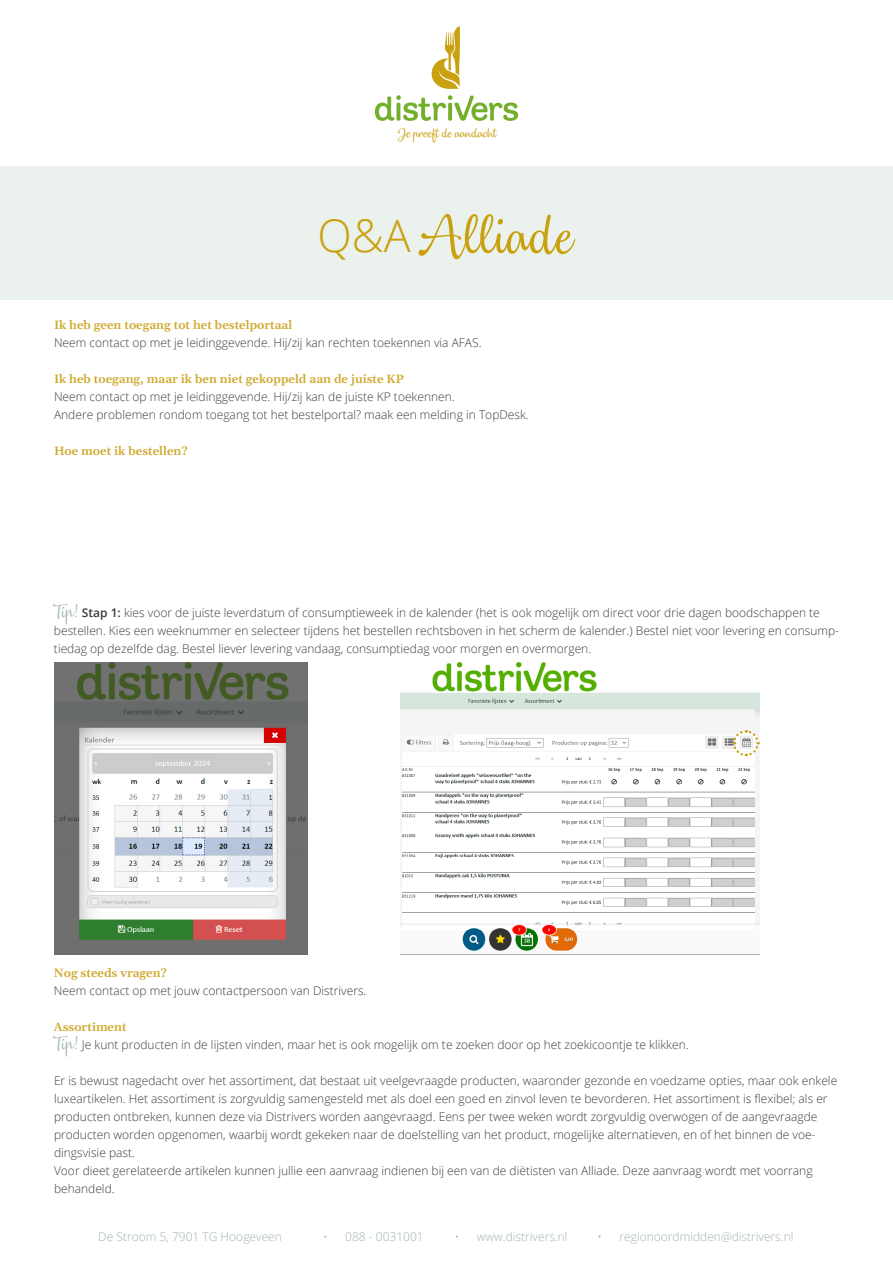
<style>
.page{position:relative;width:893px;height:1263px;background:#fff}
.page>*{position:absolute;margin:0;border:0;box-sizing:border-box;transform-origin:0 0}
.t1{font:52.5px "Dulcelin";color:#c9a10f}
.t2{font:12.45px "Dulcelin";color:#c9a111}
.t3{font:300 12px/18px "Open Sans";color:#3c3c3b}
.t4{font:12px "Gelasio";color:#cfa92f}
.t5{font:300 12px "Open Sans";color:#a0b6a7}
.s1{font-family:"Open Sans";font-weight:300;font-size:45px}
.s2{font-family:"Dulcelin";font-weight:400;font-size:18px;color:#aabdaf}
.s3{font-weight:600}
</style>
<div class="page">
<div style="left:0;top:166px;width:893px;height:134px;background:#ebf2ed"></div>
<svg style="left:375px;top:95px;width:143px;height:26px"></svg>
<svg style="left:432px;top:26px;width:28px;height:63px"></svg>
<img style="left:54px;top:662px;width:253px;height:292px">
<img style="left:401px;top:662px;width:358px;height:289px">
<svg style="left:731px;top:729px;width:29px;height:28px"></svg>
<p class="t2" style="left:398px;top:125px;width:100px">Je proeft de aandacht</p>
<h1 class="t1" style="left:317px;top:203px;width:259px"><span class="s1">Q&amp;A</span> Alliade</h1>
<p class="t4" style="left:54px;top:313px;width:240px">Ik heb geen toegang tot het bestelportaal</p>
<p class="t3" style="left:54px;top:333px;width:429px">Neem contact op met je leidinggevende. Hij/zij kan rechten toekennen via AFAS.</p>
<p class="t4" style="left:54px;top:367px;width:351px">Ik heb toegang, maar ik ben niet gekoppeld aan de juiste KP</p>
<p class="t3" style="left:54px;top:387px;width:476px">Neem contact op met je leidinggevende. Hij/zij kan de juiste KP toekennen.<br>Andere problemen rondom toegang tot het bestelportal? maak een melding in TopDesk.</p>
<p class="t4" style="left:54px;top:439px;width:135px">Hoe moet ik bestellen?</p>
<p class="t3" style="left:54px;top:603px;width:786px"><span class="s2">Tip!</span> <span class="s3">Stap 1:</span> kies voor de juiste leverdatum of consumptieweek in de kalender (het is ook mogelijk om direct voor drie dagen boodschappen te bestellen. Kies een weeknummer en selecteer tijdens het bestellen rechtsboven in het scherm de kalender.) Bestel niet voor levering en consump&shy;tiedag op dezelfde dag. Bestel liever levering vandaag, consumptiedag voor morgen en overmorgen.</p>
<p class="t4" style="left:54px;top:961px;width:114px">Nog steeds vragen?</p>
<p class="t3" style="left:54px;top:981px;width:314px">Neem contact op met jouw contactpersoon van Distrivers.</p>
<p class="t4" style="left:54px;top:1015px;width:74px">Assortiment</p>
<p class="t3" style="left:54px;top:1035px;width:636px"><span class="s2">Tip!</span> Je kunt producten in de lijsten vinden, maar het is ook mogelijk om te zoeken door op het zoekicoontje te klikken.</p>
<p class="t3" style="left:54px;top:1071px;width:785px">Er is bewust nagedacht over het assortiment, dat bestaat uit veelgevraagde producten, waaronder gezonde en voedzame opties, maar ook enkele luxeartikelen. Het assortiment is zorgvuldig samengesteld met als doel een goed en zinvol leven te bevorderen. Het assortiment is flexibel; als er producten ontbreken, kunnen deze via Distrivers worden aangevraagd. Eens per twee weken wordt zorgvuldig overwogen of de aangevraagde producten worden opgenomen, waarbij wordt gekeken naar de doelstelling van het product, mogelijke alternatieven, en of het binnen de voe&shy;dingsvisie past.<br>Voor dieet gerelateerde artikelen kunnen jullie een aanvraag indienen bij een van de diëtisten van Alliade. Deze aanvraag wordt met voorrang behandeld.</p>
<p class="t5" style="left:98px;top:1228px;width:185px">De Stroom 5, 7901 TG Hoogeveen</p>
<p class="t5" style="left:323px;top:1228px;width:102px">• 088 - 0031001</p>
<p class="t5" style="left:455px;top:1228px;width:114px">• www.distrivers.nl</p>
<p class="t5" style="left:598px;top:1228px;width:197px">• regionoordmidden@distrivers.nl</p>
</div>
